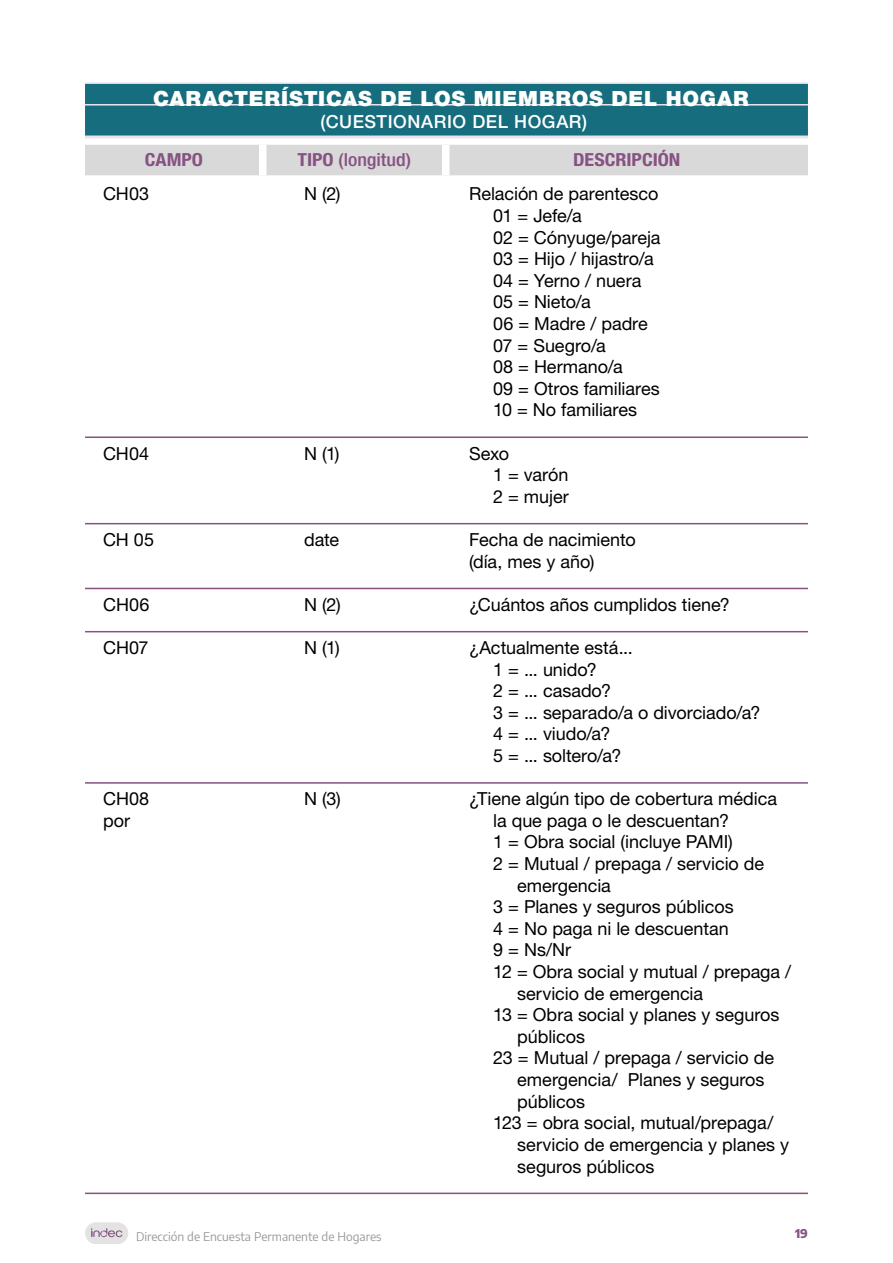
<style>
.page{position:relative;width:893px;height:1263px;background:#fff}
.page>*{position:absolute;margin:0;border:0;box-sizing:border-box;transform-origin:0 0}
.t1{font:900 21px "Helvetica Neue LT Std";letter-spacing:.04em;color:#fff}
.t2{font:18px/21.6px "Helvetica Neue LT Std";letter-spacing:-.005em;color:#000}
.t3{font:500 18px "Helvetica Neue LT Std";letter-spacing:.03em;color:#fff}
.t4{font:700 condensed 18px "Helvetica Neue LT Std";letter-spacing:-.005em;color:#875283;scale:1.11 1}
.t5{font:500 condensed 18px "Helvetica Neue LT Std";letter-spacing:-.005em;color:#875283;scale:1.11 1}
.t6{font:12px "Encode Sans";color:#999}
.t7{font:800 12px "Encode Sans";color:#875283}
.s1{font-weight:700}
</style>
<div class="page">
<div style="left:85px;top:1222px;width:43px;height:22px;background:#e3e3e3;border-radius:11px"></div>
<svg style="left:91px;top:1228px;width:31px;height:9px"></svg>
<div style="left:85px;top:145px;width:723px;height:30px;background:#d9d9d9"></div>
<div style="left:259px;top:145px;width:7px;height:30px;background:#fff"></div>
<div style="left:442px;top:145px;width:7px;height:30px;background:#fff"></div>
<hr style="left:85px;top:436px;width:723px;height:2px;background:#875283">
<hr style="left:85px;top:523px;width:723px;height:1px;background:#875283">
<hr style="left:85px;top:588px;width:723px;height:1px;background:#875283">
<hr style="left:85px;top:631px;width:723px;height:1px;background:#875283">
<hr style="left:85px;top:782px;width:723px;height:2px;background:#875283">
<hr style="left:85px;top:1192px;width:723px;height:2px;background:#875283">
<div style="left:85px;top:82px;width:723px;height:35px;background:#dbdae4"></div>
<div style="left:85px;top:84px;width:723px;height:30px;background:#156d7e"></div>
<div style="left:85px;top:104px;width:723px;height:35px;background:linear-gradient(to right,#ece4ed,#ece4ed)"></div>
<div style="left:85px;top:106px;width:723px;height:30px;background:#156d7e"></div>
<p class="t1" style="left:153px;top:86px;width:597px">CARACTERÍSTICAS DE LOS MIEMBROS DEL HOGAR</p>
<p class="t3" style="left:320px;top:111px;width:268px">(CUESTIONARIO DEL HOGAR)</p>
<p class="t4" style="left:145px;top:149px;width:54px">CAMPO</p>
<p class="t5" style="left:297px;top:149px;width:104px"><span class="s1">TIPO</span> (longitud)</p>
<p class="t4" style="left:573px;top:149px;width:98px">DESCRIPCIÓN</p>
<p class="t2" style="left:103px;top:183px;width:48px">CH03</p>
<p class="t2" style="left:304px;top:183px;width:38px">N (2)</p>
<p class="t2" style="left:493px;top:183px;width:169px;text-indent:-24px">Relación de parentesco<br>01 = Jefe/a<br>02 = Cónyuge/pareja<br>03 = Hijo / hijastro/a<br>04 = Yerno / nuera<br>05 = Nieto/a<br>06 = Madre / padre<br>07 = Suegro/a<br>08 = Hermano/a<br>09 = Otros familiares<br>10 = No familiares</p>
<p class="t2" style="left:103px;top:442px;width:48px">CH04</p>
<p class="t2" style="left:304px;top:442px;width:37px">N (1)</p>
<p class="t2" style="left:493px;top:442px;width:77px;text-indent:-24px">Sexo<br>1 = varón<br>2 = mujer</p>
<p class="t2" style="left:103px;top:529px;width:52px">CH 05</p>
<p class="t2" style="left:304px;top:529px;width:37px">date</p>
<p class="t2" style="left:469px;top:529px;width:168px">Fecha de nacimiento (día, mes y año)</p>
<p class="t2" style="left:103px;top:593px;width:48px">CH06</p>
<p class="t2" style="left:304px;top:593px;width:38px">N (2)</p>
<p class="t2" style="left:469px;top:593px;width:262px">¿Cuántos años cumplidos tiene?</p>
<p class="t2" style="left:103px;top:637px;width:47px">CH07</p>
<p class="t2" style="left:304px;top:637px;width:37px">N (1)</p>
<p class="t2" style="left:493px;top:637px;width:269px;text-indent:-24px">¿Actualmente está...<br>1 = ... unido?<br>2 = ... casado?<br>3 = ... separado/a o divorciado/a?<br>4 = ... viudo/a?<br>5 = ... soltero/a?</p>
<p class="t2" style="left:103px;top:788px;width:48px">CH08</p>
<p class="t2" style="left:304px;top:788px;width:38px">N (3)</p>
<p class="t2" style="left:469px;top:788px;width:309px">¿Tiene algún tipo de cobertura médica</p>
<p class="t2" style="left:103px;top:809px;width:28px">por</p>
<p class="t2" style="left:493px;top:809px;width:237px">la que paga o le descuentan?</p>
<p class="t2" style="left:493px;top:831px;width:241px">1 = Obra social (incluye PAMI)</p>
<p class="t2" style="left:493px;top:853px;width:273px">2 = Mutual / prepaga / servicio de</p>
<p class="t2" style="left:517px;top:874px;width:95px">emergencia</p>
<p class="t2" style="left:493px;top:896px;width:242px">3 = Planes y seguros públicos</p>
<p class="t2" style="left:493px;top:917px;width:237px">4 = No paga ni le descuentan</p>
<p class="t2" style="left:493px;top:939px;width:79px">9 = Ns/Nr</p>
<p class="t2" style="left:493px;top:961px;width:299px">12 = Obra social y mutual / prepaga /</p>
<p class="t2" style="left:517px;top:982px;width:187px">servicio de emergencia</p>
<p class="t2" style="left:493px;top:1004px;width:288px">13 = Obra social y planes y seguros</p>
<p class="t2" style="left:517px;top:1025px;width:69px">públicos</p>
<p class="t2" style="left:493px;top:1047px;width:282px">23 = Mutual / prepaga / servicio de</p>
<p class="t2" style="left:517px;top:1069px;width:249px">emergencia/ Planes y seguros</p>
<p class="t2" style="left:517px;top:1090px;width:69px">públicos</p>
<p class="t2" style="left:493px;top:1112px;width:282px">123 = obra social, mutual/prepaga/</p>
<p class="t2" style="left:517px;top:1133px;width:273px">servicio de emergencia y planes y</p>
<p class="t2" style="left:517px;top:1155px;width:139px">seguros públicos</p>
<p class="t6" style="left:136px;top:1228px;width:247px">Dirección de Encuesta Permanente de Hogares</p>
<p class="t7" style="left:795px;top:1223px;width:14px">19</p>
</div>
